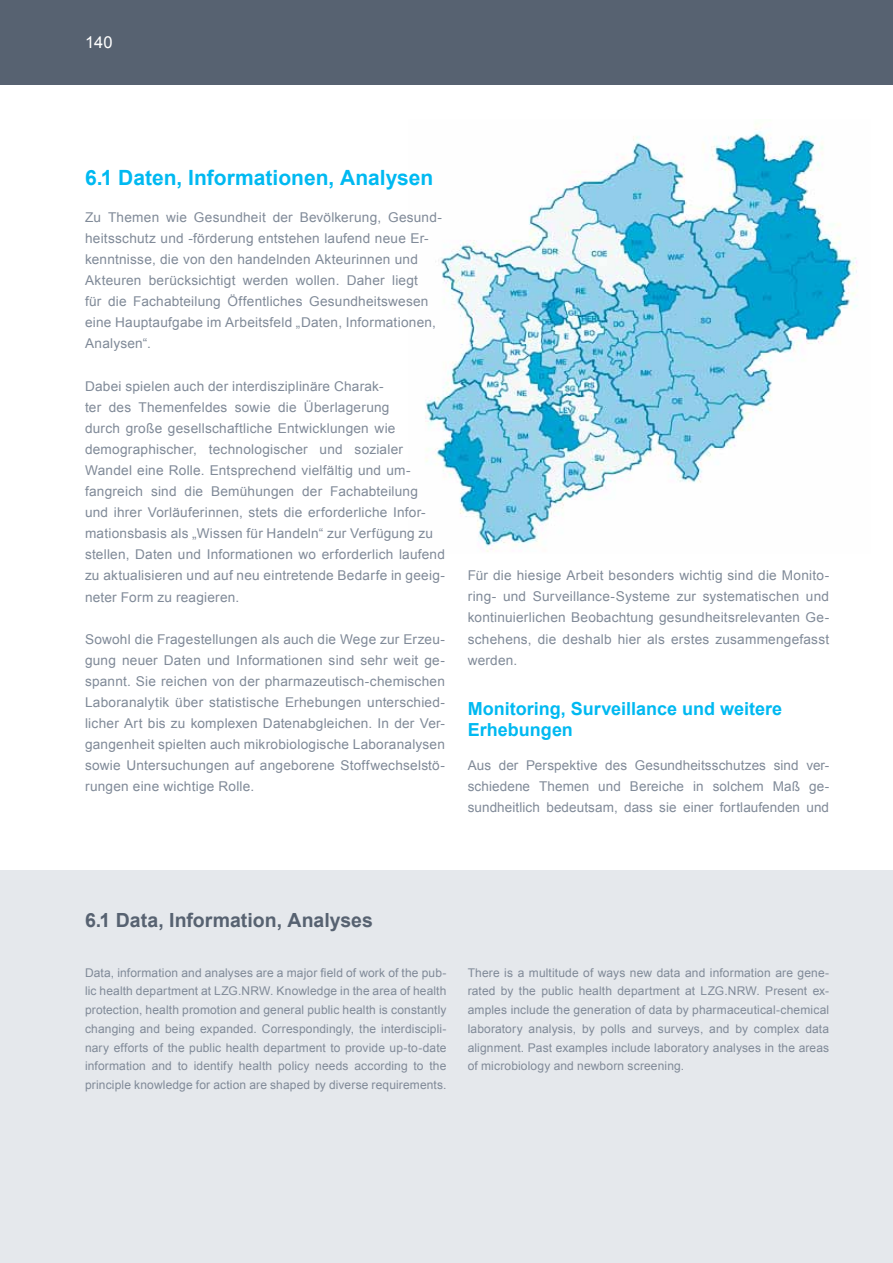
<style>
.page{position:relative;width:893px;height:1263px;background:#fff}
.page>*{position:absolute;margin:0;border:0;box-sizing:border-box;transform-origin:0 0}
.t1{font:700 21px "Arial";color:#00b9f1}
.t2{font:700 19.5px "Arial";color:#576271}
.t3{font:700 18px/21px "Arial";color:#00b9f1}
.t4{font:16.5px "Arial";color:#fff}
.t5{font:13.5px/21.1px "Arial";letter-spacing:.015em;color:#808a98;text-align:justify}
.t6{font:12px/18.8px "Arial";letter-spacing:.01em;color:#808a98;text-align:justify}
</style>
<div class="page">
<div style="left:0;top:0;width:893px;height:85px;background:#576271"></div>
<div style="left:0;top:870px;width:893px;height:393px;background:#e5e8ec"></div>
<img style="left:425px;top:124px;width:433px;height:428px">
<p class="t4" style="left:85px;top:32px;width:29px">140</p>
<h1 class="t1" style="left:85px;top:164px;width:350px">6.1 Daten, Informationen, Analysen</h1>
<p class="t5" style="left:85px;top:207px;width:359px;text-align:left">Zu Themen wie Gesundheit der Bevölkerung, Gesund&shy;heitsschutz und -förderung entstehen laufend neue Er&shy;kenntnisse, die von den handelnden Akteurinnen und Akteuren berücksichtigt werden wollen. Daher liegt<br>für die Fachabteilung Öffentliches Gesundheitswesen eine Hauptaufgabe im Arbeitsfeld „Daten, Informationen, Analysen“.</p>
<p class="t5" style="left:85px;top:375px;width:362px;text-align:left">Dabei spielen auch der interdisziplinäre Charak-<br>ter des Themenfeldes sowie die Überlagerung<br>durch große gesellschaftliche Entwicklungen wie demographischer, technologischer und sozialer Wandel eine Rolle. Entsprechend vielfältig und um&shy;fangreich sind die Bemühungen der Fachabteilung<br>und ihrer Vorläuferinnen, stets die erforderliche Infor&shy;mationsbasis als „Wissen für Handeln“ zur Verfügung zu stellen, Daten und Informationen wo erforderlich laufend zu aktualisieren und auf neu eintretende Bedarfe in geeig&shy;neter Form zu reagieren.</p>
<p class="t5" style="left:85px;top:628px;width:362px">Sowohl die Fragestellungen als auch die Wege zur Erzeu&shy;gung neuer Daten und Informationen sind sehr weit ge&shy;spannt. Sie reichen von der pharmazeutisch-chemischen Laboranalytik über statistische Erhebungen unterschied&shy;licher Art bis zu komplexen Datenabgleichen. In der Ver&shy;gangenheit spielten auch mikrobiologische Laboranalysen sowie Untersuchungen auf angeborene Stoffwechselstö&shy;rungen eine wichtige Rolle.</p>
<p class="t5" style="left:468px;top:565px;width:363px">Für die hiesige Arbeit besonders wichtig sind die Monito&shy;ring- und Surveillance-Systeme zur systematischen und kontinuierlichen Beobachtung gesundheitsrelevanten Ge&shy;schehens, die deshalb hier als erstes zusammengefasst werden.</p>
<h3 class="t3" style="left:468px;top:699px;width:316px">Monitoring, Surveillance und weitere<br>Erhebungen</h3>
<p class="t5" style="left:468px;top:755px;width:363px">Aus der Perspektive des Gesundheitsschutzes sind ver&shy;schiedene Themen und Bereiche in solchem Maß ge&shy;sundheitlich bedeutsam, dass sie einer fortlaufenden und</p>
<h2 class="t2" style="left:85px;top:907px;width:289px">6.1 Data, Information, Analyses</h2>
<p class="t6" style="left:85px;top:963px;width:363px">Data, information and analyses are a major field of work of the pub&shy;lic health department at LZG.NRW. Knowledge in the area of health protection, health promotion and general public health is constantly changing and being expanded. Correspondingly, the interdiscipli&shy;nary efforts of the public health department to provide up-to-date information and to identify health policy needs according to the principle knowledge for action are shaped by diverse requirements.</p>
<p class="t6" style="left:468px;top:963px;width:363px">There is a multitude of ways new data and information are gene&shy;rated by the public health department at LZG.NRW. Present ex&shy;amples include the generation of data by pharmaceutical-chemical laboratory analysis, by polls and surveys, and by complex data alignment. Past examples include laboratory analyses in the areas of microbiology and newborn screening.</p>
</div>
